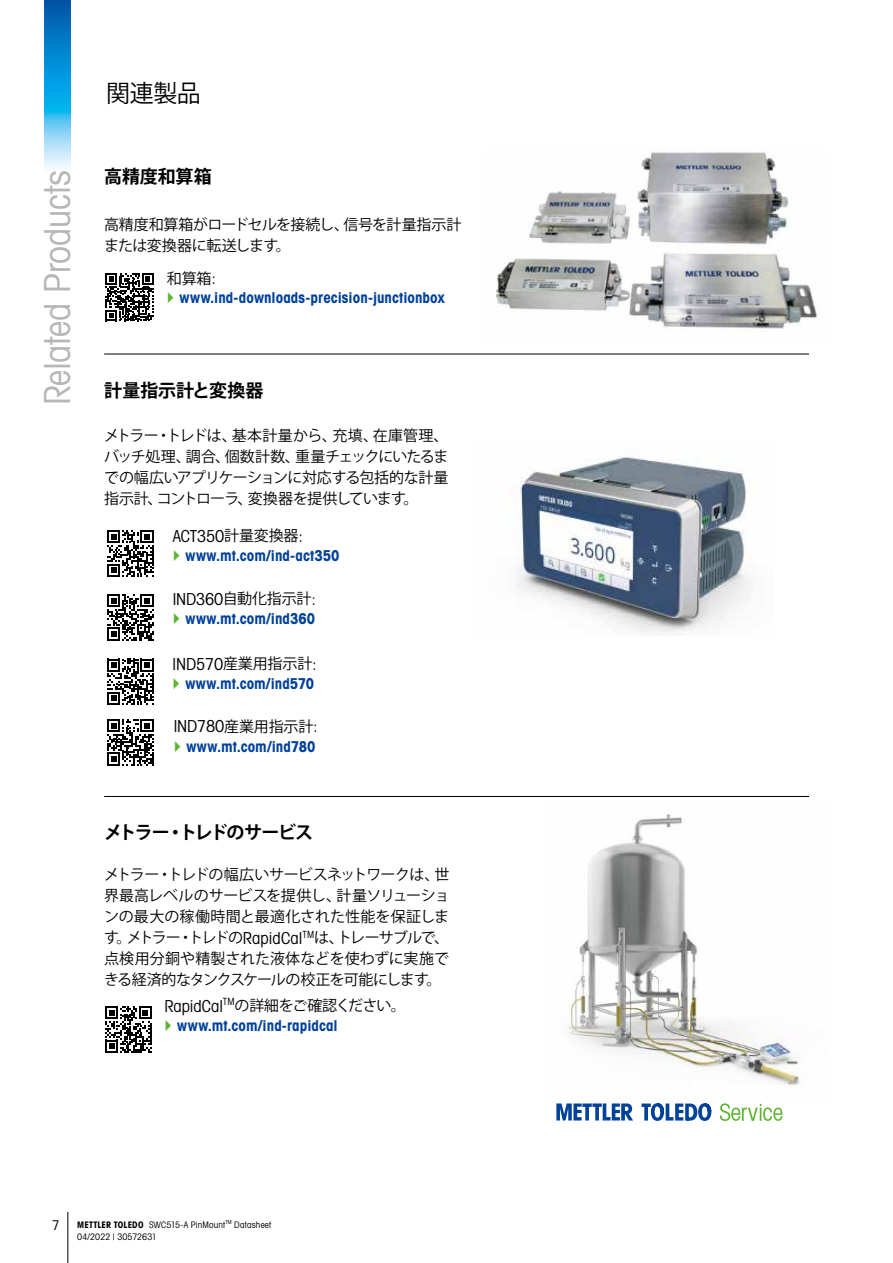
<style>
.page{position:relative;width:893px;height:1263px;background:#fff}
.page>*{position:absolute;margin:0;border:0;box-sizing:border-box;transform-origin:0 0}
.t1{font:36px "Avant Gardefor MT Bk";letter-spacing:-.005em;color:#b5b6b6}
.t2{font:24px "Koz Go Pro";color:#000}
.t3{font:700 18px "Koz Go Pro";letter-spacing:-.07em;color:#000}
.t4{font:700 18px "Koz Go Pro";color:#000}
.t5{font:700 18px "Koz Go Pro";letter-spacing:-.025em;color:#000}
.t6{font:16.5px "Avant Gardefor MT Bk";letter-spacing:-.01em;color:#000}
.t7{font:15px/21px "Koz Go Pro";letter-spacing:-.025em;color:#000;text-align:justify}
.t8{font:15px "Avant Gardefor MT Bd";letter-spacing:.005em;color:#004199}
.t9{font:13.5px "Avant Gardefor MT Bk";color:#000}
.t10{font:9px/12px "Avant Gardefor MT Bk";letter-spacing:.015em;color:#000}
.s1{font-family:"Avant Gardefor MT Bk";font-size:16.5px}
.s2{font-family:"Koz Go Pro";font-size:15px}
.s3{font-family:"Avant Gardefor MT Bd"}
</style>
<div class="page">
<hr style="left:68px;top:1212px;width:1px;height:51px;background:#000">
<svg style="left:45px;top:0;width:25px;height:169px;background:#35a3dd"></svg>
<img style="left:517px;top:456px;width:234px;height:178px">
<img style="left:569px;top:814px;width:231px;height:272px">
<hr style="left:104px;top:354px;width:705px;height:1px;background:#000">
<hr style="left:104px;top:796px;width:705px;height:1px;background:#000">
<svg style="left:720px;top:1103px;width:62px;height:18px"></svg>
<svg style="left:556px;top:1103px;width:77px;height:17px"></svg>
<svg style="left:641px;top:1103px;width:70px;height:18px"></svg>
<svg style="left:105px;top:1006px;width:47px;height:46px"></svg>
<svg style="left:106px;top:273px;width:47px;height:48px"></svg>
<svg style="left:107px;top:594px;width:46px;height:46px"></svg>
<svg style="left:107px;top:659px;width:46px;height:46px"></svg>
<svg style="left:107px;top:719px;width:46px;height:46px"></svg>
<img style="left:496px;top:152px;width:321px;height:177px">
<svg style="left:107px;top:530px;width:46px;height:47px"></svg>
<h1 class="t1" style="left:35px;top:405px;width:237px;rotate:-90deg">Related Products</h1>
<h2 class="t2" style="left:106px;top:78px;width:96px">関連製品</h2>
<p class="t5" style="left:104px;top:165px;width:109px">高精度和算箱</p>
<p class="t7" style="left:104px;top:214px;width:359px">高精度和算箱がロードセルを接続し、信号を計量指示計または変換器に転送します。</p>
<p class="t7" style="left:167px;top:268px;width:51px">和算箱<span class="s1">:</span></p>
<p class="t8" style="left:180px;top:288px;width:267px">www.ind-downloads-precision-junctionbox</p>
<p class="t4" style="left:104px;top:379px;width:161px">計量指示計と変換器</p>
<p class="t7" style="left:104px;top:425px;width:346px">メトラー・トレドは、基本計量から、充填、在庫管理、バッチ処理、調合、個数計数、重量チェックにいたるまでの幅広いアプリケーションに対応する包括的な計量指示計、コントローラ、変換器を提供しています。</p>
<p class="t6" style="left:173px;top:526px;width:132px">ACT350<span class="s2">計量変換器</span>:</p>
<p class="t8" style="left:186px;top:546px;width:156px">www.mt.com/ind-act350</p>
<p class="t6" style="left:173px;top:589px;width:145px">IND360<span class="s2">自動化指示計</span>:</p>
<p class="t8" style="left:186px;top:609px;width:131px">www.mt.com/ind360</p>
<p class="t6" style="left:173px;top:653px;width:146px">IND570<span class="s2">産業用指示計</span>:</p>
<p class="t8" style="left:185px;top:674px;width:130px">www.mt.com/ind570</p>
<p class="t6" style="left:174px;top:716px;width:146px">IND780<span class="s2">産業用指示計</span>:</p>
<p class="t8" style="left:186px;top:736px;width:131px">www.mt.com/ind780</p>
<p class="t3" style="left:104px;top:821px;width:211px">メトラー・トレドのサービス</p>
<p class="t7" style="left:104px;top:865px;width:347px">メトラー・トレドの幅広いサービスネットワークは、世界最高レベルのサービスを提供し、計量ソリューションの最大の稼働時間と最適化された性能を保証します。メトラー・トレドの<span class="s1">RapidCal</span><sup>TM</sup>は、トレーサブルで、点検用分銅や精製された液体などを使わずに実施できる経済的なタンクスケールの校正を可能にします。</p>
<p class="t7" style="left:164px;top:995px;width:243px"><span class="s1">RapidCal</span><sup>TM</sup>の詳細をご確認ください。</p>
<p class="t8" style="left:177px;top:1015px;width:162px">www.mt.com/ind-rapidcal</p>
<p class="t9" style="left:52px;top:1217px;width:9px">7</p>
<p class="t10" style="left:77px;top:1218px;width:195px"><span class="s3">METTLER TOLEDO</span> SWC515-A PinMount<sup>TM</sup> Datasheet<br>04/2022 | 30572631</p>
</div>
